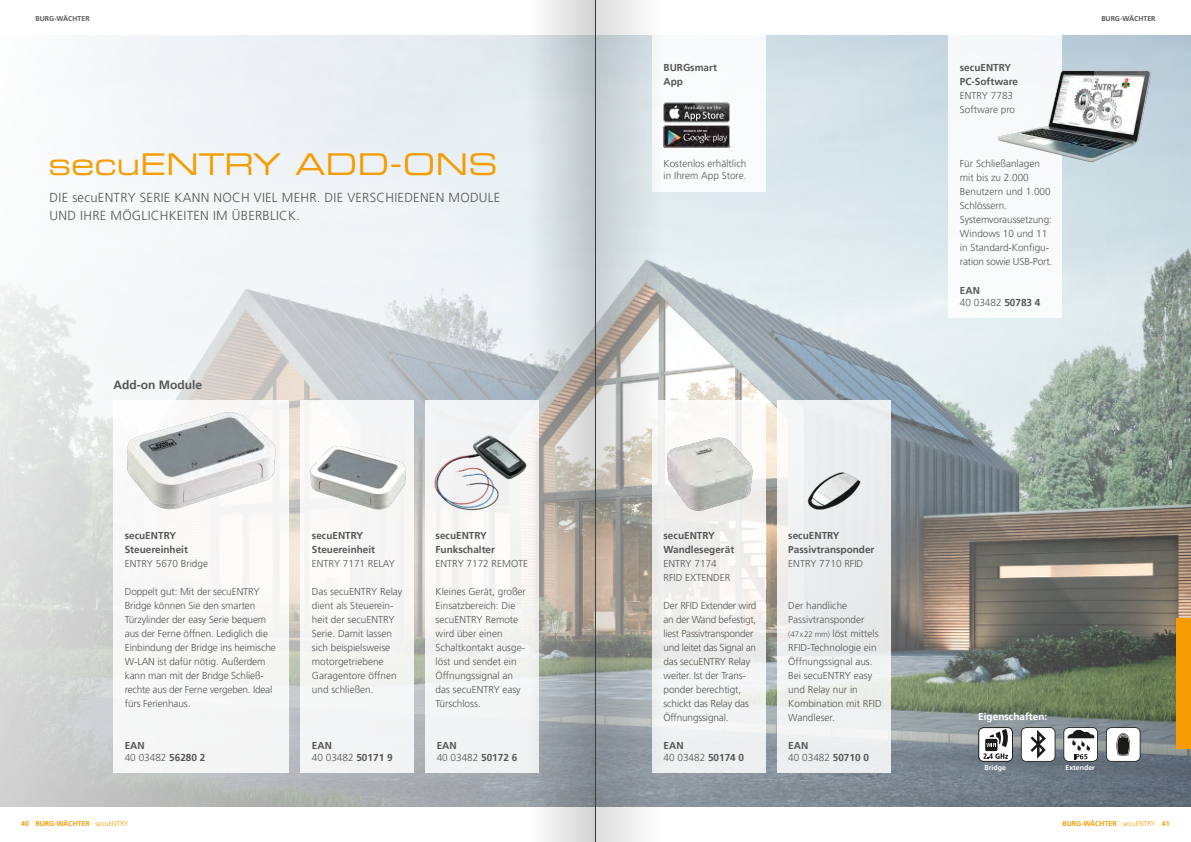
<style>
.page{position:relative;width:1191px;height:842px;background:#fff}
.page>*{position:absolute;margin:0;border:0;box-sizing:border-box;transform-origin:0 0}
.t1{font:30px "Eurostile LT Std Ex 2";color:#f59c00}
.t2{font:300 13px/18px "Frutiger LT Pro";letter-spacing:.02em;color:#565656}
.t3{font:700 12px "Frutiger LT Pro";color:#565656}
.t4{font:300 10px/14px "Frutiger LT Pro";color:#565656}
.t5{font:700 10px/14px "Frutiger LT Pro";color:#565656}
.t6{font:300 10px "Frutiger LT Pro";letter-spacing:-.025em;color:#565656}
.t7{font:700 10px "Frutiger LT Pro";color:#fff}
.t8{font:700 7px "Frutiger LT Pro";color:#f59c00}
.t9{font:700 7px "Frutiger LT Pro";color:#565656}
.t10{font:700 7px "Frutiger LT Pro";color:#fff}
.s1{font-weight:300}
.s2{font-weight:700}
.s3{font-size:8px}
</style>
<div class="page">
<img style="left:0;top:35px;width:1191px;height:771px">
<div style="left:652px;top:35px;width:114px;height:157px;background:#fff"></div>
<img style="left:663px;top:103px;width:66px;height:19px">
<div style="left:663px;top:103px;width:66px;height:19px;border:1px solid #a7a7a8;border-radius:3px"></div>
<img style="left:663px;top:125px;width:66px;height:22px">
<div style="left:663px;top:125px;width:66px;height:22px;border:1px solid #a7a7a8;border-radius:3px"></div>
<div style="left:652px;top:400px;width:114px;height:372px;background:#f1f0f1"></div>
<div style="left:300px;top:400px;width:114px;height:372px;background:#f5f5f5"></div>
<div style="left:425px;top:400px;width:114px;height:372px;background:#f3f4f4"></div>
<img style="left:434px;top:435px;width:95px;height:76px">
<svg style="left:1063px;top:727px;width:35px;height:35px"></svg>
<div style="left:978px;top:728px;width:34px;height:33px;background:#fff;border-radius:5px"></div>
<div style="left:978px;top:727px;width:35px;height:35px;border:1px solid #1a1a18;border-radius:5px"></div>
<div style="left:984px;top:738px;width:14px;height:14px;background:#1a1a18;border-radius:3px"></div>
<div style="left:983px;top:737px;width:16px;height:16px;border:2px solid #fff;border-radius:3px"></div>
<svg style="left:986px;top:729px;width:22px;height:18px"></svg>
<svg style="left:983px;top:753px;width:25px;height:6px"></svg>
<div style="left:113px;top:400px;width:175px;height:372px;background:#f7f7f7"></div>
<img style="left:127px;top:412px;width:149px;height:98px">
<div style="left:777px;top:400px;width:114px;height:372px;background:#eceeee"></div>
<img style="left:807px;top:472px;width:54px;height:38px">
<img style="left:310px;top:446px;width:96px;height:64px">
<div style="left:948px;top:0;width:114px;height:317px;background:#f8fafb"></div>
<img style="left:997px;top:60px;width:160px;height:113px">
<img style="left:665px;top:432px;width:98px;height:79px">
<svg style="left:1020px;top:727px;width:35px;height:35px"></svg>
<svg style="left:1106px;top:727px;width:34px;height:35px"></svg>
<div style="left:1176px;top:618px;width:15px;height:130px;background:#f59c00"></div>
<svg style="left:529px;top:0;width:66px;height:842px;background:#c3c5c4"></svg>
<svg style="left:596px;top:0;width:65px;height:842px;background:#bcbebc"></svg>
<hr style="left:595px;top:0;width:1px;height:842px;background:#3b3b3a">
<p class="t9" style="left:35px;top:14px;width:56px">BURG-WÄCHTER</p>
<p class="t9" style="left:1101px;top:14px;width:56px">BURG-WÄCHTER</p>
<p class="t1" style="left:48px;top:143px;width:451px">secuENTRY ADD-ONS</p>
<p class="t2" style="left:50px;top:188px;width:452px">DIE secuENTRY SERIE KANN NOCH VIEL MEHR. DIE VERSCHIEDENEN MODULE<br>UND IHRE MÖGLICHKEITEN IM ÜBERBLICK.</p>
<p class="t3" style="left:113px;top:377px;width:90px">Add-on Module</p>
<p class="t5" style="left:125px;top:529px;width:85px">secuENTRY<br>Steuereinheit<br><span class="s1">ENTRY 5670 Bridge</span></p>
<p class="t4" style="left:125px;top:585px;width:153px">Doppelt gut: Mit der secuENTRY<br>Bridge können Sie den smarten<br>Türzylinder der easy Serie bequem aus der Ferne öffnen. Lediglich die<br>Einbindung der Bridge ins heimische<br>W-LAN ist dafür nötig. Außerdem kann man mit der Bridge Schließ&shy;rechte aus der Ferne vergeben. Ideal fürs Ferienhaus.</p>
<p class="t5" style="left:125px;top:738px;width:21px">EAN</p>
<p class="t4" style="left:125px;top:750px;width:82px">40 03482 <span class="s2">56280 2</span></p>
<p class="t5" style="left:312px;top:529px;width:84px">secuENTRY<br>Steuereinheit<br><span class="s1">ENTRY 7171 RELAY</span></p>
<p class="t4" style="left:312px;top:585px;width:92px">Das secuENTRY Relay dient als Steuerein&shy;heit der secuENTRY<br>Serie. Damit lassen sich beispielsweise motorgetriebene<br>Garagentore öffnen und schließen.</p>
<p class="t5" style="left:312px;top:738px;width:21px">EAN</p>
<p class="t4" style="left:312px;top:750px;width:82px">40 03482 <span class="s2">50171 9</span></p>
<p class="t5" style="left:435px;top:529px;width:94px">secuENTRY<br>Funkschalter<br><span class="s1">ENTRY 7172 REMOTE</span></p>
<p class="t4" style="left:435px;top:585px;width:92px">Kleines Gerät, großer</p>
<p class="t4" style="left:435px;top:599px;width:91px">Einsatzbereich: Die secuENTRY Remote wird über einen<br>Schaltkontakt ausge&shy;löst und sendet ein<br>Öffnungssignal an das secuENTRY easy<br>Türschloss.</p>
<p class="t5" style="left:437px;top:738px;width:21px">EAN</p>
<p class="t4" style="left:437px;top:750px;width:82px">40 03482 <span class="s2">50172 6</span></p>
<p class="t5" style="left:663px;top:61px;width:55px">BURGsmart<br>App</p>
<p class="t4" style="left:663px;top:158px;width:84px;line-height:12px">Kostenlos erhältlich in Ihrem App Store.</p>
<p class="t5" style="left:960px;top:61px;width:60px">secuENTRY<br>PC-Software</p>
<p class="t4" style="left:960px;top:89px;width:57px">ENTRY 7783<br>Software pro</p>
<p class="t4" style="left:960px;top:157px;width:92px">Für Schließanlagen mit bis zu 2.000<br>Benutzern und 1.000<br>Schlössern.</p>
<p class="t4" style="left:960px;top:213px;width:94px">Systemvoraussetzung:<br>Windows 10 und 11 in Standard-Konfigu&shy;ration sowie USB-Port.</p>
<p class="t5" style="left:960px;top:284px;width:21px">EAN</p>
<p class="t4" style="left:960px;top:296px;width:82px">40 03482 <span class="s2">50783 4</span></p>
<p class="t5" style="left:663px;top:529px;width:72px">secuENTRY<br>Wandlesegerät<br><span class="s1">ENTRY 7174<br>RFID EXTENDER</span></p>
<p class="t6" style="left:663px;top:600px;width:94px">Der RFID Extender wird</p>
<p class="t6" style="left:663px;top:614px;width:94px">an der Wand befestigt,</p>
<p class="t4" style="left:663px;top:627px;width:94px">liest Passivtransponder und leitet das Signal an das secuENTRY Relay weiter. Ist der Trans&shy;ponder berechtigt, schickt das Relay das<br>Öffnungssignal.</p>
<p class="t5" style="left:663px;top:738px;width:21px">EAN</p>
<p class="t4" style="left:663px;top:750px;width:82px">40 03482 <span class="s2">50174 0</span></p>
<p class="t5" style="left:788px;top:529px;width:88px">secuENTRY<br>Passivtransponder<br><span class="s1">ENTRY 7710 RFID</span></p>
<p class="t4" style="left:788px;top:599px;width:95px">Der handliche<br>Passivtransponder <span class="s3">(47x22 mm)</span> löst mittels<br>RFID-Technologie ein<br>Öffnungssignal aus.<br>Bei secuENTRY easy und Relay nur in<br>Kombination mit RFID<br>Wandleser.</p>
<p class="t5" style="left:788px;top:738px;width:22px">EAN</p>
<p class="t4" style="left:788px;top:750px;width:82px">40 03482 <span class="s2">50710 0</span></p>
<p class="t7" style="left:978px;top:711px;width:70px">Eigenschaften:</p>
<p class="t10" style="left:984px;top:763px;width:23px">Bridge</p>
<p class="t10" style="left:1065px;top:763px;width:31px">Extender</p>
<p class="t8" style="left:21px;top:820px;width:109px">40 BURG-WÄCHTER <span class="s1">secuENTRY</span></p>
<p class="t8" style="left:1062px;top:820px;width:109px">BURG-WÄCHTER <span class="s1">secuENTRY</span> 41</p>
</div>
